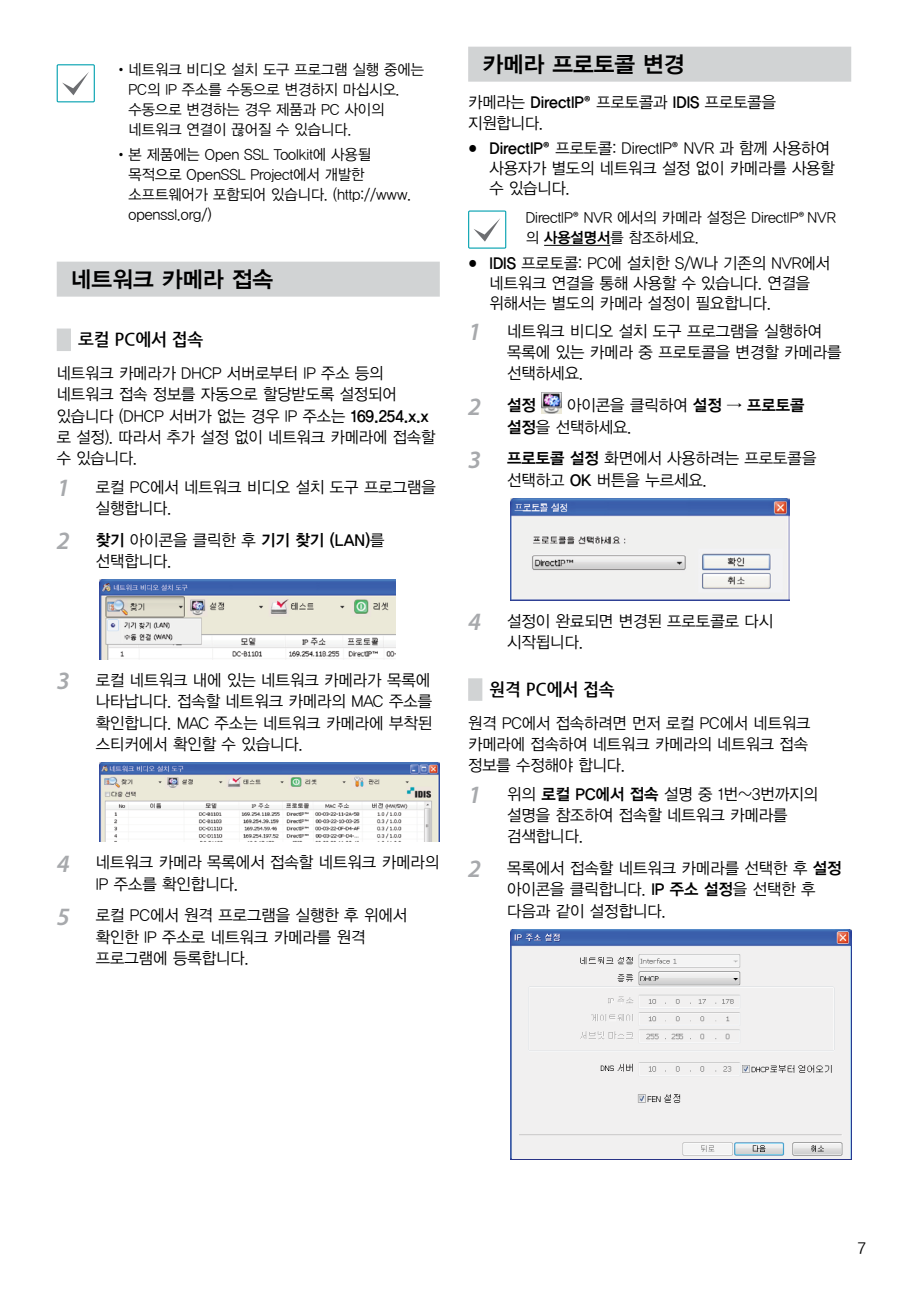
<style>
.page{position:relative;width:908px;height:1290px;background:#fff}
.page>*{position:absolute;margin:0;border:0;box-sizing:border-box;transform-origin:0 0}
.Heading2__9pt{font:22.5px "YDVYGO14";color:#000}
.Heading2__9pt__next{font:22.5px "YDVYGO14";color:#000}
.Heading3_-2단__7pt{font:700 17.5px "Nanum Gothic";color:#000;scale:.96 1}
.Kor_Body_Font__6_5pt{font:16.25px/21.2px "YDVYGO12";color:#000;scale:.96 1}
.Kor_Body_Font__6_5pt-2{font:16.25px/21.2px "YDVYGO12";color:#000;scale:.95 1}
.t1{font:16.25px "YDVYGO14";color:#000;scale:.96 1}
.Note__6pt{font:15px/20px "YDVYGO12";color:#000;scale:.96 1}
.s1{font-family:"YDVYGO14"}
.s2{font-family:"Myriad Pro";font-weight:600;font-style:italic;font-size:25px;color:#a7a9ac}
.s3{font-family:"Myriad Pro";font-weight:700}
.s4{font-family:"Arial"}
.s5{font-family:"Myriad Pro"}
</style>
<div class="page">
<div style="left:57px;top:262px;width:382px;height:35px;background:#d1d3d4"></div>
<div style="left:57px;top:328px;width:14px;height:23px;background:#d1d3d4"></div>
<div style="left:57px;top:64px;width:38px;height:38px;border:1px solid #00a0af"></div>
<svg style="left:62px;top:72px;width:27px;height:23px"></svg>
<img style="left:99px;top:579px;width:296px;height:81px">
<img style="left:99px;top:762px;width:340px;height:80px">
<div style="left:468px;top:47px;width:382px;height:35px;background:#d1d3d4"></div>
<div style="left:468px;top:678px;width:14px;height:23px;background:#d1d3d4"></div>
<div style="left:468px;top:210px;width:38px;height:39px;border:1px solid #00a0af"></div>
<svg style="left:474px;top:218px;width:26px;height:24px"></svg>
<hr style="left:544px;top:245px;width:66px;height:1px;background:#000">
<img style="left:541px;top:392px;width:20px;height:22px">
<img style="left:510px;top:498px;width:278px;height:102px">
<img style="left:510px;top:929px;width:340px;height:231px">
<img style="left:512px;top:946px;width:337px;height:212px">
<img style="left:633px;top:1093px;width:73px;height:11px">
<p class="Note__6pt" style="left:128px;top:58px;width:309px;text-indent:-14px">•네트워크 비디오 설치 도구 프로그램 실행 중에는<br>PC의 IP 주소를 수동으로 변경하지 마십시오. 수동으로 변경하는 경우 제품과 PC 사이의 네트워크 연결이 끊어질 수 있습니다.</p>
<p class="Note__6pt" style="left:128px;top:144px;width:296px;text-indent:-14px">•본 제품에는 Open SSL Toolkit에 사용될 목적으로 OpenSSL Project에서 개발한 소프트웨어가 포함되어 있습니다. (http://www. openssl.org/)</p>
<p class="Heading2__9pt" style="left:71px;top:265px;width:204px">네트워크 카메라 접속</p>
<p class="Heading3_-2단__7pt" style="left:78px;top:331px;width:132px">로컬 PC에서 접속</p>
<p class="Kor_Body_Font__6_5pt-2" style="left:57px;top:361px;width:400px">네트워크 카메라가 DHCP 서버로부터 IP 주소 등의 네트워크 접속 정보를 자동으로 할당받도록 설정되어 있습니다 (DHCP 서버가 없는 경우 IP 주소는 <span class="s1">169.254.x.x </span>로 설정). 따라서 추가 설정 없이 네트워크 카메라에 접속할 수 있습니다.</p>
<p class="Kor_Body_Font__6_5pt" style="left:96px;top:475px;width:355px;text-indent:-39px"><span class="s2">1</span> 로컬 PC에서 네트워크 비디오 설치 도구 프로그램을 실행합니다.</p>
<p class="Kor_Body_Font__6_5pt" style="left:96px;top:528px;width:302px;text-indent:-39px"><span class="s2">2</span> <span class="s1">찾기</span> 아이콘을 클릭한 후 <span class="s1">기기 찾기 (LAN)</span>를 선택합니다.</p>
<p class="Kor_Body_Font__6_5pt" style="left:96px;top:669px;width:352px;text-align:justify;text-indent:-39px"><span class="s2">3</span> 로컬 네트워크 내에 있는 네트워크 카메라가 목록에 나타납니다. 접속할 네트워크 카메라의 MAC 주소를 확인합니다. MAC 주소는 네트워크 카메라에 부착된 스티커에서 확인할 수 있습니다.</p>
<p class="Kor_Body_Font__6_5pt" style="left:96px;top:851px;width:359px;text-indent:-39px"><span class="s2">4</span> 네트워크 카메라 목록에서 접속할 네트워크 카메라의<br>IP 주소를 확인합니다.</p>
<p class="Kor_Body_Font__6_5pt" style="left:96px;top:904px;width:326px;text-indent:-39px"><span class="s2">5</span> 로컬 PC에서 원격 프로그램을 실행한 후 위에서 확인한 IP 주소로 네트워크 카메라를 원격 프로그램에 등록합니다.</p>
<p class="Heading2__9pt__next" style="left:482px;top:50px;width:204px">카메라 프로토콜 변경</p>
<p class="Kor_Body_Font__6_5pt-2" style="left:468px;top:90px;width:325px">카메라는 <span class="s1">DirectIP</span><span class="s3">®</span> 프로토콜과 <span class="s1">IDIS</span> 프로토콜을 지원합니다.</p>
<p class="Kor_Body_Font__6_5pt-2" style="left:489px;top:137px;width:365px;line-height:20px;text-indent:-21px"><span class="s4">●</span> <span class="s1">DirectIP</span><span class="s3">®</span> 프로토콜: DirectIP<span class="s5">®</span> NVR 과 함께 사용하여 사용자가 별도의 네트워크 설정 없이 카메라를 사용할 수 있습니다.</p>
<p class="Note__6pt" style="left:525px;top:207px;width:324px">DirectIP<span class="s5">®</span> NVR 에서의 카메라 설정은 DirectIP<span class="s5">®</span> NVR 의 <span class="s1">사용설명서</span>를 참조하세요.</p>
<p class="Kor_Body_Font__6_5pt-2" style="left:489px;top:252px;width:360px;line-height:20px;text-indent:-21px"><span class="s4">●</span> <span class="s1">IDIS</span> 프로토콜: PC에 설치한 S/W나 기존의 NVR에서 네트워크 연결을 통해 사용할 수 있습니다. 연결을 위해서는 별도의 카메라 설정이 필요합니다.</p>
<p class="Kor_Body_Font__6_5pt" style="left:507px;top:319px;width:350px;text-indent:-39px"><span class="s2">1</span> 네트워크 비디오 설치 도구 프로그램을 실행하여 목록에 있는 카메라 중 프로토콜을 변경할 카메라를 선택하세요.</p>
<p class="t1" style="left:468px;top:394px;width:72px"><span class="s2">2</span> 설정</p>
<p class="Kor_Body_Font__6_5pt" style="left:507px;top:394px;width:311px;text-indent:60px">아이콘을 클릭하여 <span class="s1">설정</span> → <span class="s1">프로토콜 설정</span>을 선택하세요.</p>
<p class="Kor_Body_Font__6_5pt" style="left:507px;top:447px;width:323px;text-indent:-39px"><span class="s2">3</span> <span class="s1">프로토콜 설정</span> 화면에서 사용하려는 프로토콜을 선택하고 <span class="s1">OK</span> 버튼을 누르세요.</p>
<p class="Kor_Body_Font__6_5pt" style="left:507px;top:609px;width:278px;text-indent:-39px"><span class="s2">4</span> 설정이 완료되면 변경된 프로토콜로 다시 시작됩니다.</p>
<p class="Heading3_-2단__7pt" style="left:489px;top:681px;width:132px">원격 PC에서 접속</p>
<p class="Kor_Body_Font__6_5pt-2" style="left:468px;top:711px;width:361px">원격 PC에서 접속하려면 먼저 로컬 PC에서 네트워크 카메라에 접속하여 네트워크 카메라의 네트워크 접속 정보를 수정해야 합니다.</p>
<p class="Kor_Body_Font__6_5pt" style="left:507px;top:782px;width:325px;text-indent:-39px"><span class="s2">1</span> 위의 <span class="s1">로컬 PC에서 접속</span> 설명 중 1번~3번까지의 설명을 참조하여 접속할 네트워크 카메라를 검색합니다.</p>
<p class="Kor_Body_Font__6_5pt" style="left:507px;top:856px;width:350px;text-indent:-39px"><span class="s2">2</span> 목록에서 접속할 네트워크 카메라를 선택한 후 <span class="s1">설정 </span>아이콘을 클릭합니다. <span class="s1">IP 주소 설정</span>을 선택한 후 다음과 같이 설정합니다.</p>
<p class="Kor_Body_Font__6_5pt" style="left:857px;top:1237px;width:9px">7</p>
</div>
